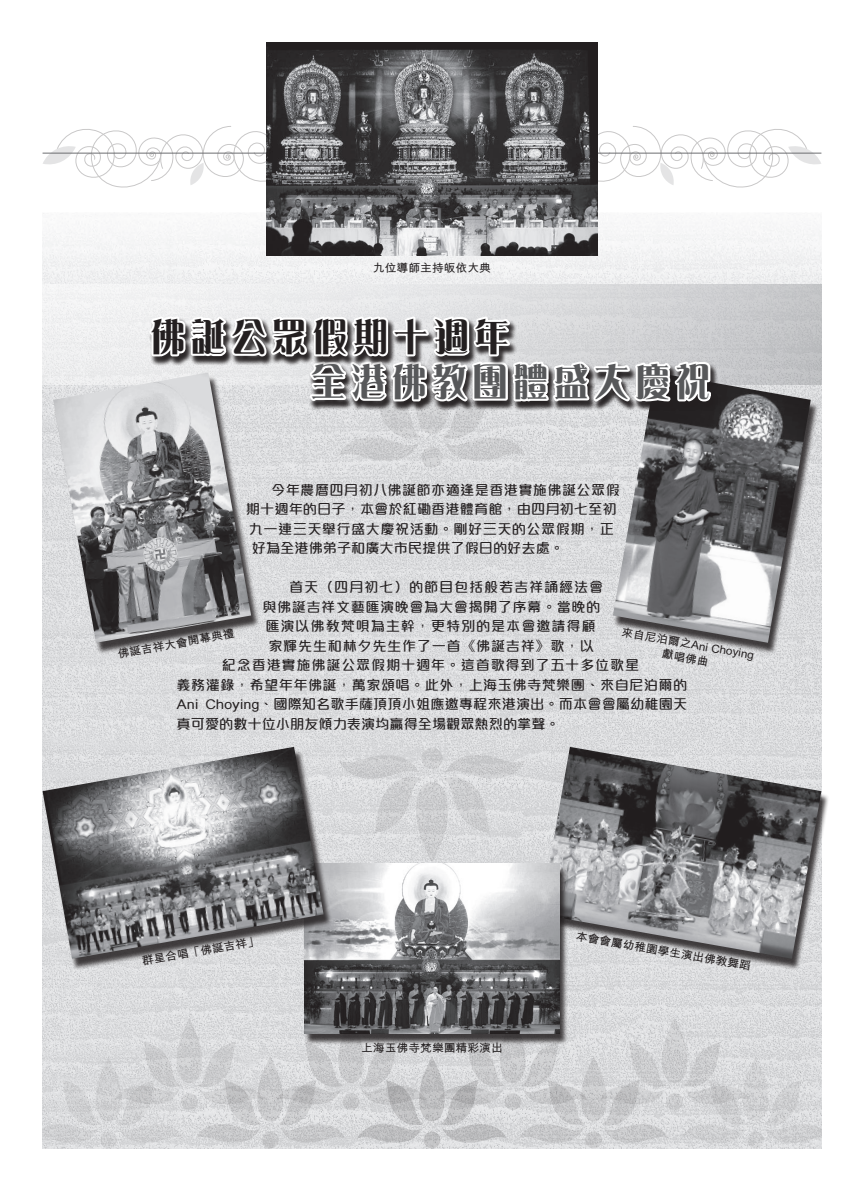
<style>
.page{position:relative;width:864px;height:1191px;background:#fff}
.page>*{position:absolute;margin:0;border:0;box-sizing:border-box;transform-origin:0 0}
.t1{font:37.5px "DF Li Yea Song Bd HK BF";letter-spacing:.2em;color:#57585a;scale:.9 1}
.t2{font:37.5px "DF Li Yea Song Bd HK BF";letter-spacing:.2em;color:#231f20;scale:.9 1}
.t3{font:500 13.5px "M Elle";letter-spacing:.03em;color:#231f20;scale:1.05 1}
.t4{font:500 13.5px "M Elle";letter-spacing:.005em;color:#231f20;scale:1.05 1}
.t5{font:500 13.5px "M Elle";color:#231f20;scale:1.05 1}
.t6{font:500 13.5px "M Elle";letter-spacing:.05em;color:#231f20;scale:1.05 1}
.t7{font:500 13.5px "M Elle";letter-spacing:.06em;color:#231f20;scale:1.05 1}
.t8{font:500 13.5px "M Elle";letter-spacing:.055em;color:#231f20;scale:1.05 1}
.t9{font:700 11.25px "M Hei";color:#231f20;scale:1.05 1}
</style>
<div class="page">
<img style="left:43px;top:43px;width:778px;height:1105px">
<svg style="left:421px;top:447px;width:21px;height:21px"></svg>
<svg style="left:338px;top:754px;width:187px;height:109px;background:#d5d5d7"></svg>
<svg style="left:421px;top:748px;width:21px;height:21px"></svg>
<div style="left:423px;top:1131px;width:17px;height:17px;background:#c4c5c6;border-radius:50%"></div>
<svg style="left:262px;top:1131px;width:16px;height:17px"></svg>
<svg style="left:100px;top:1131px;width:17px;height:17px"></svg>
<svg style="left:585px;top:1131px;width:17px;height:17px"></svg>
<svg style="left:43px;top:1017px;width:778px;height:126px;background:#d2d3d5"></svg>
<svg style="left:746px;top:1131px;width:17px;height:17px"></svg>
<svg style="left:43px;top:285px;width:778px;height:100px"></svg>
<svg style="left:43px;top:102px;width:223px;height:93px"></svg>
<svg style="left:597px;top:102px;width:224px;height:93px"></svg>
<div style="left:539px;top:749px;width:290px;height:221px;background:#231f20;opacity:.85"></div>
<img style="left:540px;top:747px;width:281px;height:211px">
<div style="left:53px;top:375px;width:206px;height:279px;background:#231f20;opacity:.85"></div>
<img style="left:53px;top:372px;width:198px;height:271px">
<div style="left:612px;top:375px;width:206px;height:279px;background:#231f20;opacity:.85"></div>
<img style="left:612px;top:372px;width:198px;height:271px">
<div style="left:304px;top:866px;width:264px;height:179px;background:#231f20;opacity:.85"></div>
<img style="left:304px;top:863px;width:255px;height:170px">
<div style="left:42px;top:749px;width:290px;height:221px;background:#231f20;opacity:.85"></div>
<img style="left:43px;top:747px;width:280px;height:211px">
<div style="left:308px;top:362px;width:409px;height:49px;background:#231f20;opacity:.85"></div>
<svg style="left:304px;top:155px;width:410px;height:253px"></svg>
<svg style="left:147px;top:312px;width:378px;height:149px"></svg>
<hr style="left:43px;top:153px;width:778px;height:1px;background:#6c6d70">
<img style="left:266px;top:43px;width:331px;height:212px">
<p class="t9" style="left:373px;top:262px;width:114px">九位導師主持皈依大典</p>
<h1 class="t2" style="left:151px;top:318px;width:399px">佛誕公眾假期十週年</h1>
<h1 class="t1" style="left:311px;top:363px;width:444px">全港佛教團體盛大慶祝</h1>
<p class="t3" style="left:271px;top:482px;width:333px">今年農曆四月初八佛誕節亦適逢是香港實施佛誕公眾假</p>
<p class="t4" style="left:246px;top:502px;width:354px">期十週年的日子，本會於紅磡香港體育館，由四月初七至初</p>
<p class="t3" style="left:249px;top:521px;width:349px">九一連三天舉行盛大慶祝活動。剛好三天的公眾假期，正</p>
<p class="t5" style="left:252px;top:541px;width:299px">好為全港佛弟子和廣大市民提供了假日的好去處。</p>
<p class="t8" style="left:289px;top:580px;width:300px">首天（四月初七）的節目包括般若吉祥誦經法會</p>
<p class="t3" style="left:262px;top:599px;width:323px">與佛誕吉祥文藝匯演晚會為大會揭開了序幕。當晚的</p>
<p class="t7" style="left:265px;top:619px;width:316px">匯演以佛教梵唄為主幹，更特別的是本會邀請得顧</p>
<p class="t3" style="left:268px;top:638px;width:312px">家輝先生和林夕先生作了一首《佛誕吉祥》歌，以</p>
<p class="t6" style="left:222px;top:658px;width:399px">紀念香港實施佛誕公眾假期十週年。這首歌得到了五十多位歌星</p>
<p class="t3" style="left:176px;top:677px;width:487px">義務灌錄，希望年年佛誕，萬家頌唱。此外，上海玉佛寺梵樂團、來自尼泊爾的</p>
<p class="t4" style="left:176px;top:697px;width:487px">Ani Choying、國際知名歌手薩頂頂小姐應邀專程來港演出。而本會會屬幼稚園天</p>
<p class="t5" style="left:176px;top:716px;width:366px">真可愛的數十位小朋友傾力表演均贏得全場觀眾熱烈的掌聲。</p>
<p class="t9" style="left:622px;top:626px;width:130px;rotate:10deg">來自尼泊爾之Ani Choying</p>
<p class="t9" style="left:117px;top:648px;width:114px;rotate:-10deg">佛誕吉祥大會開幕典禮</p>
<p class="t9" style="left:662px;top:648px;width:47px;rotate:10deg">獻唱佛曲</p>
<p class="t9" style="left:141px;top:955px;width:114px;rotate:-10deg">群星合唱「佛誕吉祥」</p>
<p class="t9" style="left:361px;top:1042px;width:136px">上海玉佛寺梵樂團精彩演出</p>
<p class="t9" style="left:577px;top:930px;width:170px;rotate:10deg">本會會屬幼稚園學生演出佛教舞蹈</p>
</div>
